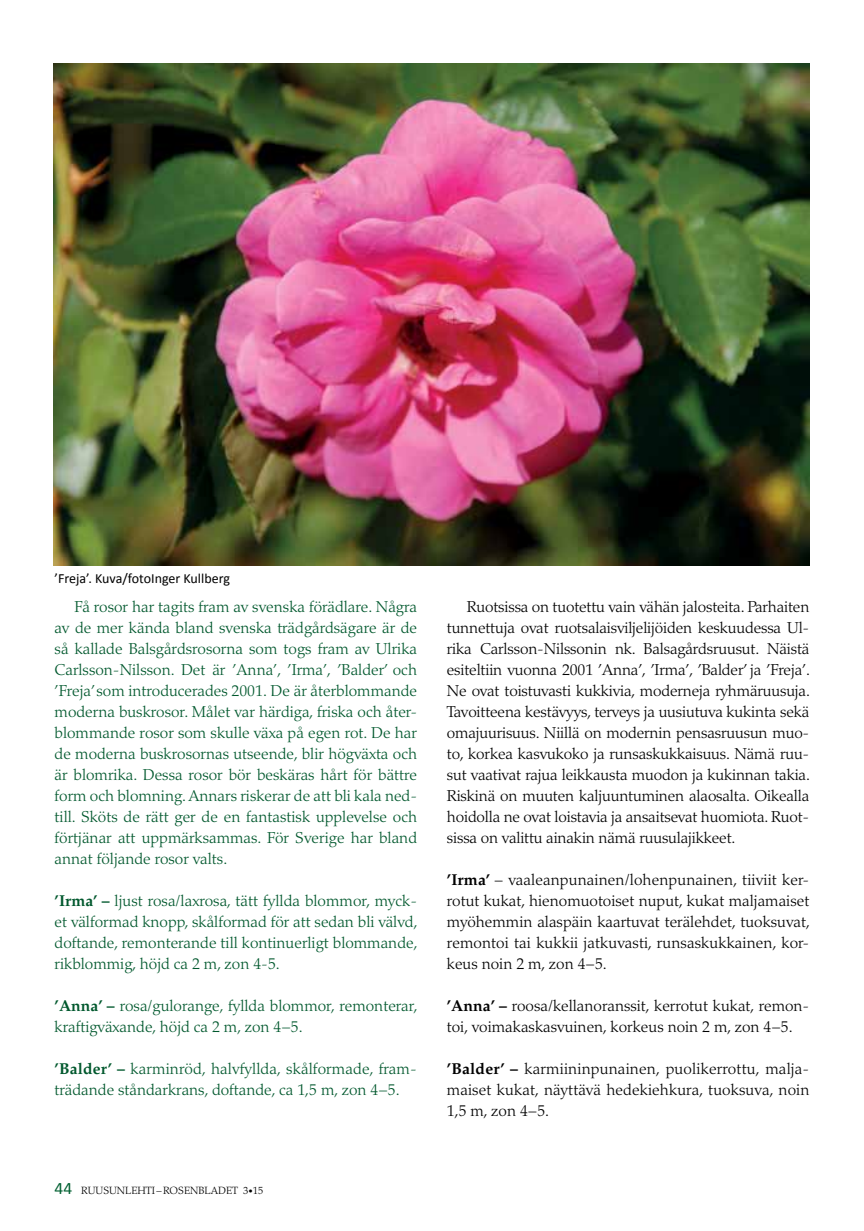
<style>
.page{position:relative;width:864px;height:1231px;background:#fff}
.page>*{position:absolute;margin:0;border:0;box-sizing:border-box;transform-origin:0 0}
.t1{font:300 15.75px/21px "Palatino LT Std";color:#000;text-align:justify}
.t2{font:300 15.75px/21px "Palatino LT Std";color:#00582d;text-align:justify}
.t3{font:14px "Calibri";color:#000}
.t4{font:300 10.5px "Palatino LT Std";color:#000}
.s1{font-weight:700}
.s2{font-family:"Calibri";font-weight:400;font-size:17.5px;color:#006031}
.s3{font-size:8.75px}
</style>
<div class="page">
<img style="left:54px;top:63px;width:755px;height:502px">
<p class="t3" style="left:55px;top:569px;width:177px">’Freja’. Kuva/fotoInger Kullberg</p>
<p class="t2" style="left:55px;top:596px;width:364px;text-indent:20px">Få rosor har tagits fram av svenska förädlare. Några av de mer kända bland svenska trädgårdsägare är de så kallade Balsgårdsrosorna som togs fram av Ulrika Carlsson-Nilsson. Det är ’Anna’, ’Irma’, ’Balder’ och ’Freja’ som introducerades 2001. De är återblommande moderna buskrosor. Målet var härdiga, friska och åter&shy;blommande rosor som skulle växa på egen rot. De har de moderna buskrosornas utseende, blir högväxta och är blomrika. Dessa rosor bör beskäras hårt för bättre form och blomning. Annars riskerar de att bli kala ned&shy;till. Sköts de rätt ger de en fantastisk upplevelse och förtjänar att uppmärksammas. För Sverige har bland annat följande rosor valts.</p>
<p class="t2" style="left:55px;top:890px;width:364px"><span class="s1">’Irma’ –</span> ljust rosa/laxrosa, tätt fyllda blommor, myck&shy;et välformad knopp, skålformad för att sedan bli välvd, doftande, remonterande till kontinuerligt blommande, rikblommig, höjd ca 2 m, zon 4-5.</p>
<p class="t2" style="left:55px;top:995px;width:364px"><span class="s1">’Anna’ –</span> rosa/gulorange, fyllda blommor, remonterar, kraftigväxande, höjd ca 2 m, zon 4−5.</p>
<p class="t2" style="left:55px;top:1058px;width:363px"><span class="s1">’Balder’ –</span> karminröd, halvfyllda, skålformade, fram&shy;trädande ståndarkrans, doftande, ca 1,5 m, zon 4−5.</p>
<p class="t4" style="left:55px;top:1184px;width:210px"><span class="s2">44</span> RUUSUNLEHTI –ROSENBLADET 3<span class="s3">•</span>15</p>
<p class="t1" style="left:446px;top:596px;width:364px;text-indent:20px">Ruotsissa on tuotettu vain vähän jalosteita. Parhaiten tunnettuja ovat ruotsalaisviljelijöiden keskuudessa Ul&shy;rika Carlsson-Nilssonin nk. Balsagårdsruusut. Näistä esiteltiin vuonna 2001 ’Anna’, ’Irma’, ’Balder’ ja ’Freja’.<br>Ne ovat toistuvasti kukkivia, moderneja ryhmäruusuja.<br>Tavoitteena kestävyys, terveys ja uusiutuva kukinta sekä omajuurisuus. Niillä on modernin pensasruusun muo&shy;to, korkea kasvukoko ja runsaskukkaisuus. Nämä ruu&shy;sut vaativat rajua leikkausta muodon ja kukinnan takia.<br>Riskinä on muuten kaljuuntuminen alaosalta. Oikealla hoidolla ne ovat loistavia ja ansaitsevat huomiota. Ruot&shy;sissa on valittu ainakin nämä ruusulajikkeet.</p>
<p class="t1" style="left:446px;top:869px;width:364px"><span class="s1">’Irma’</span> – vaaleanpunainen/lohenpunainen, tiiviit ker&shy;rotut kukat, hienomuotoiset nuput, kukat maljamaiset myöhemmin alaspäin kaartuvat terälehdet, tuoksuvat, remontoi tai kukkii jatkuvasti, runsaskukkainen, kor&shy;keus noin 2 m, zon 4−5.</p>
<p class="t1" style="left:446px;top:995px;width:364px"><span class="s1">’Anna’ –</span> roosa/kellanoranssit, kerrotut kukat, remon&shy;toi, voimakaskasvuinen, korkeus noin 2 m, zon 4−5.</p>
<p class="t1" style="left:446px;top:1058px;width:364px"><span class="s1">’Balder’ –</span> karmiininpunainen, puolikerrottu, malja&shy;maiset kukat, näyttävä hedekiehkura, tuoksuva, noin 1,5 m, zon 4−5.</p>
</div>
